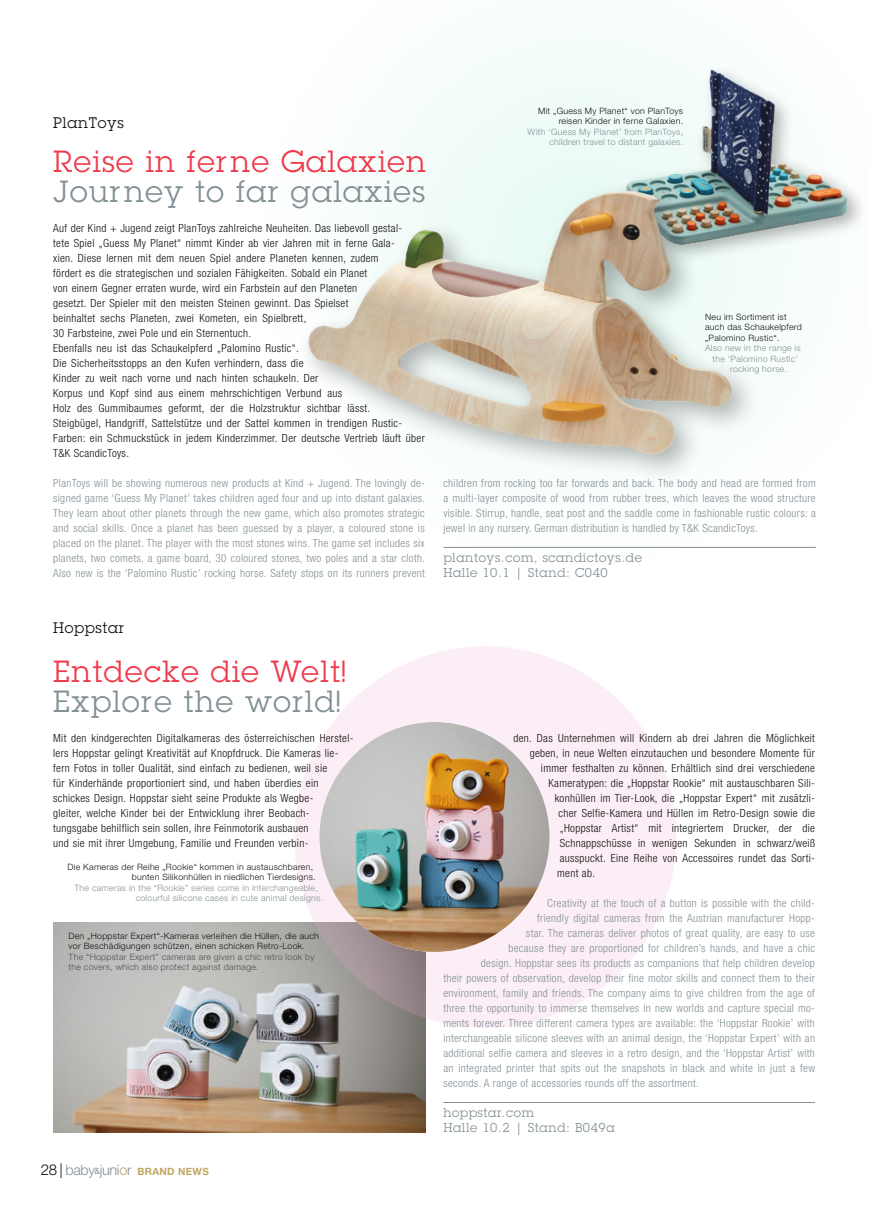
<style>
.page{position:relative;width:869px;height:1205px;background:#fff}
.page>*{position:absolute;margin:0;border:0;box-sizing:border-box;transform-origin:0 0}
.Headline_deutsch{font:30px "Lubalin Graph LT";letter-spacing:.05em;color:#ef3a4c}
.Headline_englisch{font:30px "Lubalin Graph LT";letter-spacing:.05em;color:#829095}
.Dachzeile{font:15px "Lubalin Graph LT";letter-spacing:.05em;color:#11110f}
.Bildunterschrift_deutsch{font:300 14.38px "Helvetica Neue LT LT45";letter-spacing:-.02em;color:#829095}
.Weblink{font:12.5px/15px "Lubalin Graph LT";letter-spacing:.05em;color:#829095}
.Grundtext_deutsch{font:11.25px/15px "Helvetica Neue LT LT47 Light Cond";letter-spacing:.03em;color:#11110f}
.Grundtext_englisch{font:11.25px/15px "Helvetica Neue LT LT47 Light Cond";letter-spacing:.03em;color:#829095}
.Bildunterschrift_deutsch-2{font:300 8.75px/10.5px "Helvetica Neue LT LT45";letter-spacing:.03em;color:#11110f;text-align:right}
.Bildunterschrift_englisch{font:300 8.75px/10.5px "Helvetica Neue LT LT45";letter-spacing:.03em;color:#829095;text-align:right}
.Bildunterschrift_englisch-2{font:300 8.75px/10.5px "Helvetica Neue LT LT45";letter-spacing:.03em;color:#4d4f4e}
.s1{font-size:15px;color:#11110f}
.s2{font-family:"Helvetica Neue LT LT55 Roman";font-weight:400;font-size:8.75px}
.s3{color:#bfa661}
.s4{font-family:"Helvetica Neue LT LT75";font-weight:700;font-size:10px;color:#bfa661}
</style>
<div class="page">
<img style="left:53px;top:923px;width:372px;height:210px">
<svg style="left:400px;top:50px;width:416px;height:498px"></svg>
<div style="left:618px;top:63px;width:249px;height:201px;background:#11110f;opacity:.32"></div>
<img style="left:620px;top:63px;width:230px;height:184px">
<div style="left:297px;top:180px;width:464px;height:303px;background:#fbfefd"></div>
<img style="left:308px;top:169px;width:452px;height:305px">
<hr style="left:443px;top:547px;width:372px;height:1px;background:#829095">
<svg style="left:294px;top:646px;width:382px;height:382px;background:#f4e6ee"></svg>
<img style="left:319px;top:722px;width:230px;height:230px;border-radius:115px">
<hr style="left:443px;top:1102px;width:371px;height:1px;background:#829095">
<p class="Dachzeile" style="left:53px;top:113px;width:72px">PlanToys</p>
<p class="Headline_deutsch" style="left:53px;top:142px;width:374px">Reise in ferne Galaxien</p>
<p class="Headline_englisch" style="left:53px;top:172px;width:373px">Journey to far galaxies</p>
<p class="Grundtext_deutsch" style="left:53px;top:220px;width:350px">Auf der Kind + Jugend zeigt PlanToys zahlreiche Neuheiten. Das liebevoll gestal&shy;tete Spiel „Guess My Planet“ nimmt Kinder ab vier Jahren mit in ferne Gala&shy;xien. Diese lernen mit dem neuen Spiel andere Planeten kennen, zudem fördert es die strategischen und sozialen Fähigkeiten. Sobald ein Planet<br>von einem Gegner erraten wurde, wird ein Farbstein auf den Planeten<br>gesetzt. Der Spieler mit den meisten Steinen gewinnt. Das Spielset<br>beinhaltet sechs Planeten, zwei Kometen, ein Spielbrett,<br>30 Farbsteine, zwei Pole und ein Sternentuch.</p>
<p class="Grundtext_deutsch" style="left:53px;top:340px;width:373px">Ebenfalls neu ist das Schaukelpferd „Palomino Rustic“.<br>Die Sicherheitsstopps an den Kufen verhindern, dass die<br>Kinder zu weit nach vorne und nach hinten schaukeln. Der<br>Korpus und Kopf sind aus einem mehrschichtigen Verbund aus<br>Holz des Gummibaumes geformt, der die Holzstruktur sichtbar lässt.<br>Steigbügel, Handgriff, Sattelstütze und der Sattel kommen in trendigen Rustic-Farben: ein Schmuckstück in jedem Kinderzimmer. Der deutsche Vertrieb läuft über T&amp;K ScandicToys.</p>
<p class="Grundtext_englisch" style="left:53px;top:475px;width:373px">PlanToys will be showing numerous new products at Kind + Jugend. The lovingly de&shy;signed game ‘Guess My Planet’ takes children aged four and up into distant galaxies.<br>They learn about other planets through the new game, which also promotes strategic and social skills. Once a planet has been guessed by a player, a coloured stone is placed on the planet. The player with the most stones wins. The game set includes six planets, two comets, a game board, 30 coloured stones, two poles and a star cloth.<br>Also new is the ‘Palomino Rustic’ rocking horse. Safety stops on its runners prevent</p>
<p class="Dachzeile" style="left:53px;top:618px;width:72px">Hoppstar</p>
<p class="Headline_deutsch" style="left:53px;top:652px;width:294px">Entdecke die Welt!</p>
<p class="Headline_englisch" style="left:53px;top:682px;width:288px">Explore the world!</p>
<p class="Bildunterschrift_deutsch-2" style="left:538px;top:105px;width:146px">Mit „Guess My Planet“ von PlanToys reisen Kinder in ferne Galaxien.</p>
<p class="Bildunterschrift_englisch" style="left:527px;top:126px;width:157px">With ‘Guess My Planet’ from PlanToys, children travel to distant galaxies.</p>
<p class="Bildunterschrift_deutsch-2" style="left:704px;top:311px;width:98px;text-align:left">Neu im Sortiment ist auch das Schaukelpferd „Palomino Rustic“.</p>
<p class="Bildunterschrift_englisch" style="left:704px;top:342px;width:97px">Also new in the range is</p>
<p class="Bildunterschrift_englisch" style="left:712px;top:353px;width:87px">the ‘Palomino Rustic’</p>
<p class="Bildunterschrift_englisch" style="left:729px;top:363px;width:58px">rocking horse.</p>
<p class="Grundtext_englisch" style="left:443px;top:475px;width:374px;text-align:justify">children from rocking too far forwards and back. The body and head are formed from a multi-layer composite of wood from rubber trees, which leaves the wood structure visible. Stirrup, handle, seat post and the saddle come in fashionable rustic colours: a jewel in any nursery. German distribution is handled by T&amp;K ScandicToys.</p>
<p class="Weblink" style="left:443px;top:550px;width:200px">plantoys.com, scandictoys.de<br>Halle 10.1 | Stand: C040</p>
<p class="Grundtext_deutsch" style="left:53px;top:730px;width:302px">Mit den kindgerechten Digitalkameras des österreichischen Herstel&shy;lers Hoppstar gelingt Kreativität auf Knopfdruck. Die Kameras lie&shy;fern Fotos in toller Qualität, sind einfach zu bedienen, weil sie<br>für Kinderhände proportioniert sind, und haben überdies ein schickes Design. Hoppstar sieht seine Produkte als Wegbe-<br>gleiter, welche Kinder bei der Entwicklung ihrer Beobach&shy;tungsgabe behilflich sein sollen, ihre Feinmotorik ausbauen<br>und sie mit ihrer Umgebung, Familie und Freunden verbin-</p>
<p class="Grundtext_deutsch" style="left:513px;top:730px;width:303px">den. Das Unternehmen will Kindern ab drei Jahren die Möglichkeit</p>
<p class="Grundtext_deutsch" style="left:529px;top:745px;width:287px">geben, in neue Welten einzutauchen und besondere Momente für</p>
<p class="Grundtext_deutsch" style="left:540px;top:760px;width:275px">immer festhalten zu können. Erhältlich sind drei verschiedene</p>
<p class="Grundtext_deutsch" style="left:548px;top:775px;width:268px">Kameratypen: die „Hoppstar Rookie“ mit austauschbaren Sili-</p>
<p class="Grundtext_deutsch" style="left:554px;top:790px;width:261px">konhüllen im Tier-Look, die „Hoppstar Expert“ mit zusätzli-</p>
<p class="Grundtext_deutsch" style="left:558px;top:805px;width:258px">cher Selfie-Kamera und Hüllen im Retro-Design sowie die</p>
<p class="Grundtext_deutsch" style="left:559px;top:820px;width:257px">„Hoppstar Artist“ mit integriertem Drucker, der die</p>
<p class="Grundtext_deutsch" style="left:559px;top:835px;width:257px">Schnappschüsse in wenigen Sekunden in schwarz/weiß</p>
<p class="Grundtext_deutsch" style="left:559px;top:850px;width:256px">ausspuckt. Eine Reihe von Accessoires rundet das Sorti-</p>
<p class="Grundtext_deutsch" style="left:557px;top:865px;width:39px">ment ab.</p>
<p class="Grundtext_englisch" style="left:547px;top:895px;width:269px">Creativity at the touch of a button is possible with the child-</p>
<p class="Grundtext_englisch" style="left:537px;top:910px;width:279px">friendly digital cameras from the Austrian manufacturer Hopp-</p>
<p class="Grundtext_englisch" style="left:525px;top:925px;width:290px">star. The cameras deliver photos of great quality, are easy to use</p>
<p class="Grundtext_englisch" style="left:508px;top:940px;width:308px">because they are proportioned for children’s hands, and have a chic</p>
<p class="Grundtext_englisch" style="left:480px;top:955px;width:335px">design. Hoppstar sees its products as companions that help children develop</p>
<p class="Grundtext_englisch" style="left:443px;top:970px;width:373px">their powers of observation, develop their fine motor skills and connect them to their</p>
<p class="Grundtext_englisch" style="left:443px;top:985px;width:373px">environment, family and friends. The company aims to give children from the age of</p>
<p class="Grundtext_englisch" style="left:443px;top:1000px;width:373px">three the opportunity to immerse themselves in new worlds and capture special mo-</p>
<p class="Grundtext_englisch" style="left:443px;top:1015px;width:373px">ments forever. Three different camera types are available: the ‘Hoppstar Rookie’ with</p>
<p class="Grundtext_englisch" style="left:443px;top:1030px;width:373px">interchangeable silicone sleeves with an animal design, the ‘Hoppstar Expert’ with an</p>
<p class="Grundtext_englisch" style="left:443px;top:1045px;width:373px">additional selfie camera and sleeves in a retro design, and the ‘Hoppstar Artist’ with</p>
<p class="Grundtext_englisch" style="left:443px;top:1060px;width:373px">an integrated printer that spits out the snapshots in black and white in just a few</p>
<p class="Grundtext_englisch" style="left:443px;top:1075px;width:257px">seconds. A range of accessories rounds off the assortment.</p>
<p class="Weblink" style="left:443px;top:1105px;width:173px">hoppstar.com<br>Halle 10.2 | Stand: B049a</p>
<p class="Bildunterschrift_deutsch-2" style="left:68px;top:861px;width:249px">Die Kameras der Reihe „Rookie“ kommen in austauschbaren, bunten Silikonhüllen in niedlichen Tierdesigns.</p>
<p class="Bildunterschrift_englisch" style="left:136px;top:882px;width:189px;text-align:left;text-indent:-61px">The cameras in the “Rookie” series come in interchangeable, colourful silicone cases in cute animal designs.</p>
<p class="Bildunterschrift_deutsch-2" style="left:69px;top:930px;width:252px;text-align:left">Den „Hoppstar Expert“-Kameras verleihen die Hüllen, die auch vor Beschädigungen schützen, einen schicken Retro-Look.</p>
<p class="Bildunterschrift_englisch-2" style="left:69px;top:951px;width:247px">The “Hoppstar Expert” cameras are given a chic retro look by the covers, which also protect against damage.</p>
<p class="Bildunterschrift_deutsch" style="left:41px;top:1160px;width:169px"><span class="s1">28 |</span> baby<span class="s2">&amp;</span>juni<span class="s3">o</span>r <span class="s4">BRAND NEWS</span></p>
</div>
